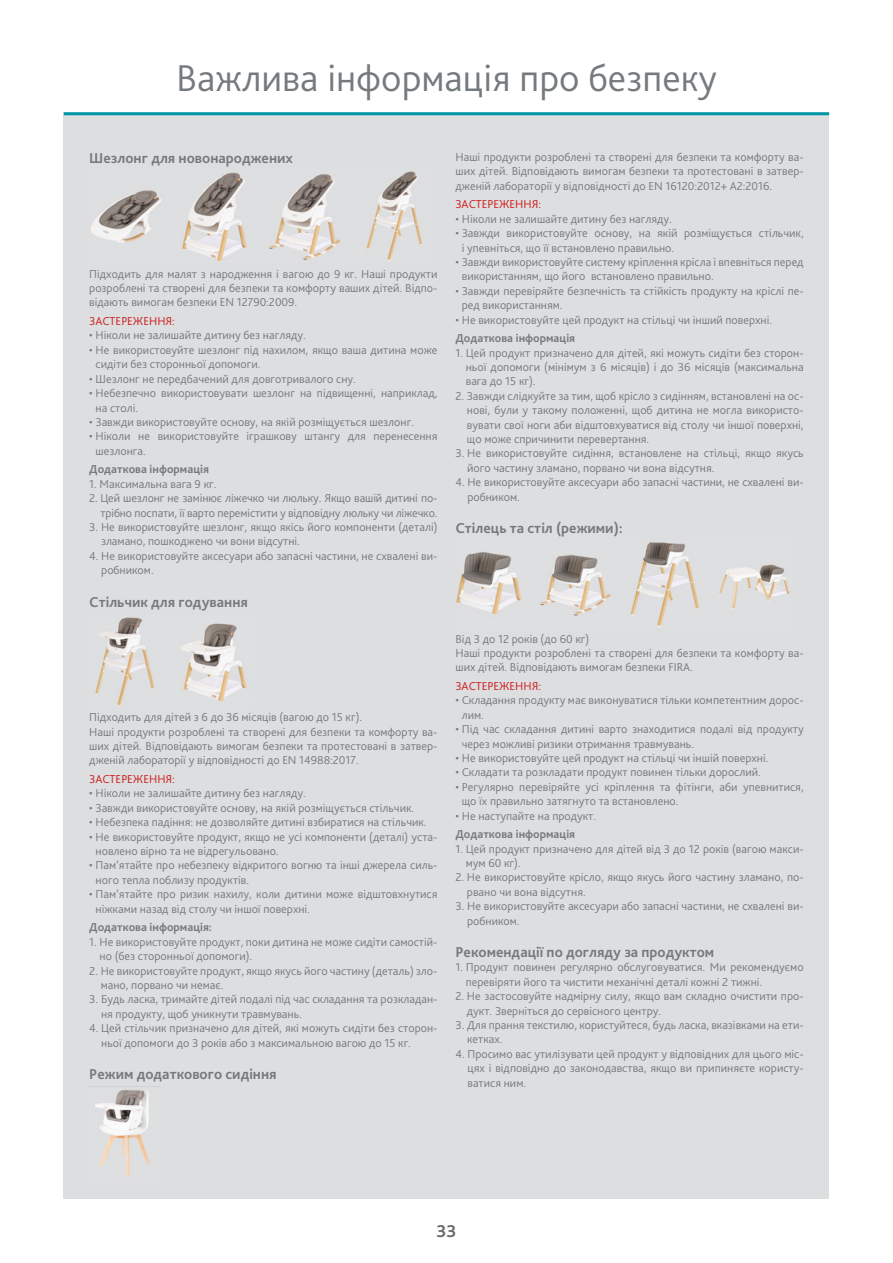
<style>
.page{position:relative;width:893px;height:1263px;background:#fff}
.page>*{position:absolute;margin:0;border:0;box-sizing:border-box;transform-origin:0 0}
.t1{font:300 39px "Bliss Pro";color:#757a7e}
.t2{font:700 18px "Bliss Pro";color:#696c6e}
.t3{font:700 15px "Bliss Pro";color:#757a7e}
.t4{font:300 12px/14.4px "Bliss Pro";color:#757a7e}
.t5{font:700 12px "Bliss Pro";color:#757a7e}
.t6{font:300 12px "Bliss Pro";color:#cd171a}
</style>
<div class="page">
<div style="left:64px;top:112px;width:765px;height:1087px;background:#dddedf"></div>
<hr style="left:64px;top:112px;width:765px;height:3px;background:#0098a9">
<img style="left:90px;top:171px;width:332px;height:91px">
<img style="left:95px;top:617px;width:152px;height:90px">
<img style="left:89px;top:1086px;width:71px;height:91px">
<img style="left:456px;top:542px;width:334px;height:85px">
<h1 class="t1" style="left:176px;top:54px;width:542px">Важлива інформація про безпеку</h1>
<p class="t3" style="left:89px;top:149px;width:205px">Шезлонг для новонароджених</p>
<p class="t4" style="left:89px;top:266px;width:350px;text-align:justify">Підходить для малят з народження і вагою до 9 кг. Наші продукти розроблені та створені для безпеки та комфорту ваших дітей. Відпо&shy;відають вимогам безпеки EN 12790:2009.</p>
<p class="t6" style="left:89px;top:314px;width:87px">ЗАСТЕРЕЖЕННЯ:</p>
<p class="t4" style="left:89px;top:328px;width:218px">• Ніколи не залишайте дитину без нагляду.</p>
<p class="t4" style="left:96px;top:342px;width:343px;text-indent:-6px">• Не використовуйте шезлонг під нахилом, якщо ваша дитина може сидіти без сторонньої допомоги.</p>
<p class="t4" style="left:89px;top:371px;width:268px">• Шезлонг не передбачений для довготривалого сну.</p>
<p class="t4" style="left:96px;top:386px;width:343px;text-indent:-6px">• Небезпечно використовувати шезлонг на підвищенні, наприклад, на столі.</p>
<p class="t4" style="left:89px;top:414px;width:326px">• Завжди використовуйте основу, на якій розміщується шезлонг.</p>
<p class="t4" style="left:96px;top:429px;width:343px;text-indent:-6px">• Ніколи не використовуйте іграшкову штангу для перенесення шезлонга.</p>
<p class="t5" style="left:89px;top:462px;width:121px">Додаткова інформація</p>
<p class="t4" style="left:89px;top:476px;width:129px">1. Максимальна вага 9 кг.</p>
<p class="t4" style="left:89px;top:491px;width:350px;text-align:right">2. Цей шезлонг не замінює ліжечко чи люльку. Якщо вашій дитині по&shy;трібно поспати, її варто перемістити у відповідну люльку чи ліжечко.</p>
<p class="t4" style="left:101px;top:519px;width:338px;text-indent:-12px">3. Не використовуйте шезлонг, якщо якісь його компоненти (деталі) зламано, пошкоджено чи вони відсутні.</p>
<p class="t4" style="left:101px;top:548px;width:338px;text-indent:-12px">4. Не використовуйте аксесуари або запасні частини, не схвалені ви&shy;робником.</p>
<p class="t3" style="left:89px;top:592px;width:160px">Стільчик для годування</p>
<p class="t4" style="left:89px;top:710px;width:350px">Підходить для дітей з 6 до 36 місяців (вагою до 15 кг).<br>Наші продукти розроблені та створені для безпеки та комфорту ва&shy;ших дітей. Відповідають вимогам безпеки та протестовані в затвер&shy;дженій лабораторії у відповідності до EN 14988:2017.</p>
<p class="t6" style="left:89px;top:772px;width:87px">ЗАСТЕРЕЖЕННЯ:</p>
<p class="t4" style="left:89px;top:786px;width:218px">• Ніколи не залишайте дитину без нагляду.</p>
<p class="t4" style="left:89px;top:800px;width:326px">• Завжди використовуйте основу, на якій розміщується стільчик.</p>
<p class="t4" style="left:89px;top:815px;width:339px">• Небезпека падіння: не дозволяйте дитині взбиратися на стільчик.</p>
<p class="t4" style="left:96px;top:829px;width:343px;text-indent:-6px">• Не використовуйте продукт, якщо не усі компоненти (деталі) уста&shy;новлено вірно та не відрегульовано.</p>
<p class="t4" style="left:96px;top:858px;width:343px;text-indent:-6px">• Пам’ятайте про небезпеку відкритого вогню та інші джерела силь&shy;ного тепла поблизу продуктів.</p>
<p class="t4" style="left:96px;top:887px;width:343px;text-indent:-6px">• Пам’ятайте про ризик нахилу, коли дитини може відштовхнутися ніжками назад від столу чи іншої поверхні.</p>
<p class="t5" style="left:89px;top:920px;width:124px">Додаткова інформація:</p>
<p class="t4" style="left:100px;top:934px;width:339px;text-indent:-10px">1. Не використовуйте продукт, поки дитина не може сидіти самостій&shy;но (без сторонньої допомоги).</p>
<p class="t4" style="left:101px;top:963px;width:338px;text-indent:-11px">2. Не використовуйте продукт, якщо якусь його частину (деталь) зло&shy;мано, порвано чи немає.</p>
<p class="t4" style="left:101px;top:992px;width:338px;text-indent:-12px">3. Будь ласка, тримайте дітей подалі під час складання та розкладан&shy;ня продукту, щоб уникнути травмувань.</p>
<p class="t4" style="left:101px;top:1021px;width:338px;text-indent:-12px">4. Цей стільчик призначено для дітей, які можуть сидіти без сторон&shy;ньої допомоги до 3 років або з максимальною вагою до 15 кг.</p>
<p class="t3" style="left:89px;top:1065px;width:189px">Режим додаткового сидіння</p>
<p class="t4" style="left:455px;top:149px;width:350px;text-align:justify">Наші продукти розроблені та створені для безпеки та комфорту ва&shy;ших дітей. Відповідають вимогам безпеки та протестовані в затвер&shy;дженій лабораторії у відповідності до EN 16120:2012+ А2:2016.</p>
<p class="t6" style="left:455px;top:197px;width:87px">ЗАСТЕРЕЖЕННЯ:</p>
<p class="t4" style="left:455px;top:211px;width:218px">• Ніколи не залишайте дитину без нагляду.</p>
<p class="t4" style="left:462px;top:226px;width:343px;text-indent:-6px">• Завжди використовуйте основу, на якій розміщується стільчик, і упевніться, що її встановлено правильно.</p>
<p class="t4" style="left:462px;top:254px;width:343px;text-indent:-6px">• Завжди використовуйте систему кріплення крісла і впевніться перед використанням, що його встановлено правильно.</p>
<p class="t4" style="left:462px;top:283px;width:343px;text-indent:-6px">• Завжди перевіряйте безпечність та стійкість продукту на кріслі пе&shy;ред використанням.</p>
<p class="t4" style="left:455px;top:312px;width:318px">• Не використовуйте цей продукт на стільці чи інший поверхні.</p>
<p class="t5" style="left:455px;top:331px;width:121px">Додаткова інформація</p>
<p class="t4" style="left:466px;top:345px;width:339px;text-align:justify;text-indent:-10px">1. Цей продукт призначено для дітей, які можуть сидіти без сторон&shy;ньої допомоги (мінімум з 6 місяців) і до 36 місяців (максимальна вага до 15 кг).</p>
<p class="t4" style="left:467px;top:388px;width:338px;text-align:justify;text-indent:-11px">2. Завжди слідкуйте за тим, щоб крісло з сидінням, встановлені на ос&shy;нові, були у такому положенні, щоб дитина не могла використо&shy;вувати свої ноги аби відштовхуватися від столу чи іншої поверхні, що може спричинити перевертання.</p>
<p class="t4" style="left:467px;top:446px;width:338px;text-indent:-12px">3. Не використовуйте сидіння, встановлене на стільці, якщо якусь його частину зламано, порвано чи вона відсутня.</p>
<p class="t4" style="left:467px;top:475px;width:338px;text-indent:-12px">4. Не використовуйте аксесуари або запасні частини, не схвалені ви&shy;робником.</p>
<p class="t3" style="left:455px;top:519px;width:169px">Стілець та стіл (режими):</p>
<p class="t4" style="left:455px;top:631px;width:350px">Від 3 до 12 років (до 60 кг)<br>Наші продукти розроблені та створені для безпеки та комфорту ва&shy;ших дітей. Відповідають вимогам безпеки FIRA.</p>
<p class="t6" style="left:455px;top:678px;width:87px">ЗАСТЕРЕЖЕННЯ:</p>
<p class="t4" style="left:462px;top:693px;width:343px;text-indent:-6px">• Складання продукту має виконуватися тільки компетентним дорос&shy;лим.</p>
<p class="t4" style="left:462px;top:722px;width:343px;text-indent:-6px">• Під час складання дитині варто знаходитися подалі від продукту через можливі ризики отримання травмувань.</p>
<p class="t4" style="left:455px;top:750px;width:314px">• Не використовуйте цей продукт на стільці чи іншій поверхні.</p>
<p class="t4" style="left:455px;top:765px;width:307px">• Складати та розкладати продукт повинен тільки дорослий.</p>
<p class="t4" style="left:462px;top:779px;width:343px;text-indent:-6px">• Регулярно перевіряйте усі кріплення та фітінги, аби упевнитися, що їх правильно затягнуто та встановлено.</p>
<p class="t4" style="left:455px;top:808px;width:142px">• Не наступайте на продукт.</p>
<p class="t5" style="left:455px;top:827px;width:121px">Додаткова інформація</p>
<p class="t4" style="left:466px;top:841px;width:339px;text-indent:-10px">1. Цей продукт призначено для дітей від 3 до 12 років (вагою макси&shy;мум 60 кг).</p>
<p class="t4" style="left:467px;top:870px;width:338px;text-indent:-11px">2. Не використовуйте крісло, якщо якусь його частину зламано, по&shy;рвано чи вона відсутня.</p>
<p class="t4" style="left:467px;top:899px;width:338px;text-indent:-12px">3. Не використовуйте аксесуари або запасні частини, не схвалені ви&shy;робником.</p>
<p class="t3" style="left:455px;top:943px;width:260px">Рекомендації по догляду за продуктом</p>
<p class="t4" style="left:466px;top:960px;width:339px;text-indent:-10px">1. Продукт повинен регулярно обслуговуватися. Ми рекомендуємо перевіряти його та чистити механічні деталі кожні 2 тижні.</p>
<p class="t4" style="left:467px;top:989px;width:338px;text-indent:-11px">2. Не застосовуйте надмірну силу, якщо вам складно очистити про&shy;дукт. Зверніться до сервісного центру.</p>
<p class="t4" style="left:467px;top:1017px;width:338px;text-indent:-12px">3. Для прання текстилю, користуйтеся, будь ласка, вказівками на ети&shy;кетках.</p>
<p class="t4" style="left:467px;top:1046px;width:338px;text-align:justify;text-indent:-12px">4. Просимо вас утилізувати цей продукт у відповідних для цього міс&shy;цях і відповідно до законодавства, якщо ви припиняєте користу&shy;ватися ним.</p>
<h2 class="t2" style="left:436px;top:1220px;width:22px">33</h2>
</div>
